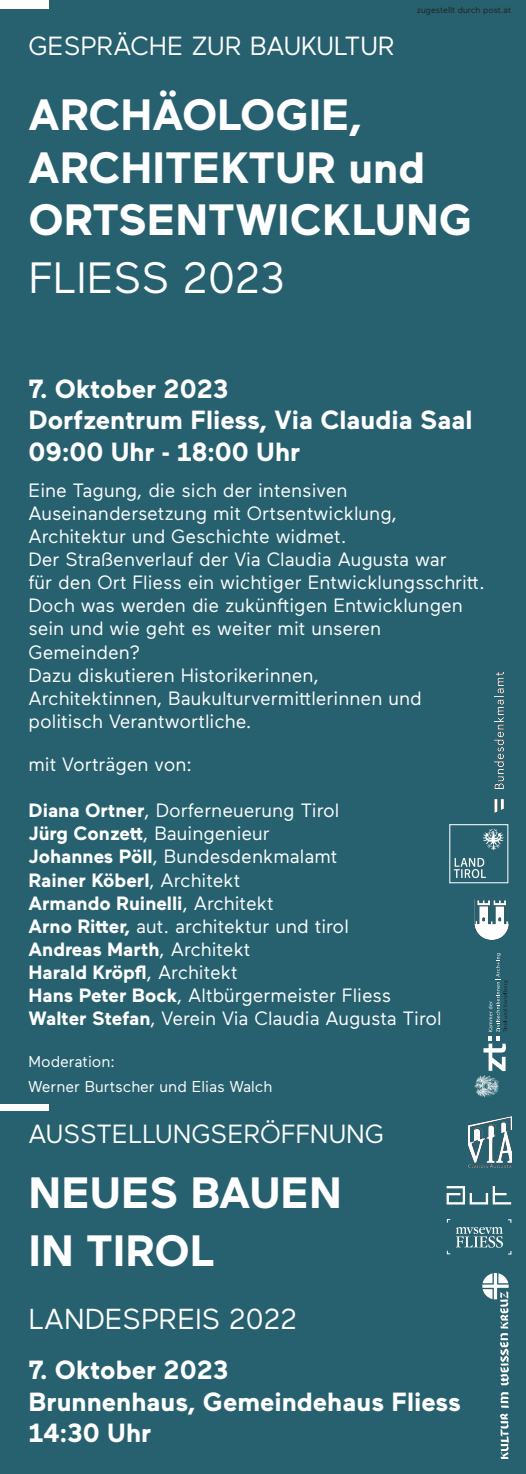
<style>
.page{position:relative;width:526px;height:1474px;background:#fff}
.page>*{position:absolute;margin:0;border:0;box-sizing:border-box;transform-origin:0 0}
.t1{font:700 43.75px/52.5px "Maax";color:#fff}
.t2{font:43.75px "Maax";color:#fff}
.t3{font:28.88px "Maax";color:#fff}
.t4{font:700 26.25px/31.5px "Maax";color:#fff}
.t5{font:26.25px "Maax";color:#fff}
.t6{font:19.25px/23.1px "Maax";color:#fff}
.t7{font:15.75px/25.2px "Maax";color:#fff}
.t8{font:8.75px "Maax";color:#231f20}
.s1{font-weight:700}
</style>
<div class="page">
<div style="left:0;top:0;width:526px;height:1473px;background:#27616f"></div>
<img style="left:474px;top:898px;width:35px;height:42px">
<div style="left:0;top:0;width:49px;height:8px;background:#fff"></div>
<div style="left:0;top:1104px;width:49px;height:6px;background:#fff"></div>
<svg style="left:500px;top:1413px;width:9px;height:45px"></svg>
<svg style="left:500px;top:1392px;width:9px;height:15px"></svg>
<svg style="left:482px;top:1273px;width:27px;height:112px"></svg>
<svg style="left:474px;top:953px;width:34px;height:144px"></svg>
<svg style="left:446px;top:1186px;width:65px;height:18px"></svg>
<img style="left:468px;top:1116px;width:43px;height:51px">
<img style="left:450px;top:828px;width:58px;height:55px">
<img style="left:493px;top:672px;width:11px;height:141px">
<svg style="left:447px;top:1219px;width:64px;height:35px"></svg>
<p class="t5" style="left:29px;top:29px;width:368px">GESPRÄCHE ZUR BAUKULTUR</p>
<p class="t8" style="left:417px;top:4px;width:96px">zugestellt durch post.at</p>
<p class="t1" style="left:29px;top:87px;width:445px">ARCHÄOLOGIE,<br>ARCHITEKTUR und<br>ORTSENTWICKLUNG</p>
<p class="t2" style="left:29px;top:249px;width:258px">FLIESS 2023</p>
<p class="t4" style="left:29px;top:372px;width:445px">7. Oktober 2023<br>Dorfzentrum Fliess, Via Claudia Saal<br>09:00 Uhr - 18:00 Uhr</p>
<p class="t6" style="left:29px;top:477px;width:320px">Eine Tagung, die sich der intensiven</p>
<p class="t6" style="left:29px;top:500px;width:370px">Auseinandersetzung mit Ortsentwicklung,</p>
<p class="t6" style="left:29px;top:524px;width:458px">Architektur und Geschichte widmet.<br>Der Straßenverlauf der Via Claudia Augusta war<br>für den Ort Fliess ein wichtiger Entwicklungsschritt.<br>Doch was werden die zukünftigen Entwicklungen sein und wie geht es weiter mit unseren Gemeinden?<br>Dazu diskutieren Historikerinnen,<br>Architektinnen, Baukulturvermittlerinnen und politisch Verantwortliche.</p>
<p class="t6" style="left:29px;top:751px;width:165px">mit Vorträgen von:</p>
<p class="t6" style="left:29px;top:798px;width:414px"><span class="s1">Diana Ortner</span>, Dorferneuerung Tirol<br><span class="s1">Jürg Conzett</span>, Bauingenieur<br><span class="s1">Johannes Pöll</span>, Bundesdenkmalamt<br><span class="s1">Rainer Köberl</span>, Architekt<br><span class="s1">Armando Ruinelli</span>, Architekt<br><span class="s1">Arno Ritter,</span> aut. architektur und tirol<br><span class="s1">Andreas Marth</span>, Architekt<br><span class="s1">Harald Kröpfl</span>, Architekt<br><span class="s1">Hans Peter Bock</span>, Altbürgermeister Fliess <span class="s1">Walter Stefan</span>, Verein Via Claudia Augusta Tirol</p>
<p class="t7" style="left:29px;top:1048px;width:245px">Moderation:<br>Werner Burtscher und Elias Walch</p>
<p class="t5" style="left:29px;top:1116px;width:357px">AUSSTELLUNGSERÖFFNUNG</p>
<p class="t1" style="left:29px;top:1161px;width:315px;line-height:57.8px">NEUES BAUEN<br>IN TIROL</p>
<p class="t3" style="left:29px;top:1299px;width:270px">LANDESPREIS 2022</p>
<p class="t4" style="left:29px;top:1352px;width:434px">7. Oktober 2023<br>Brunnenhaus, Gemeindehaus Fliess<br>14:30 Uhr</p>
</div>
